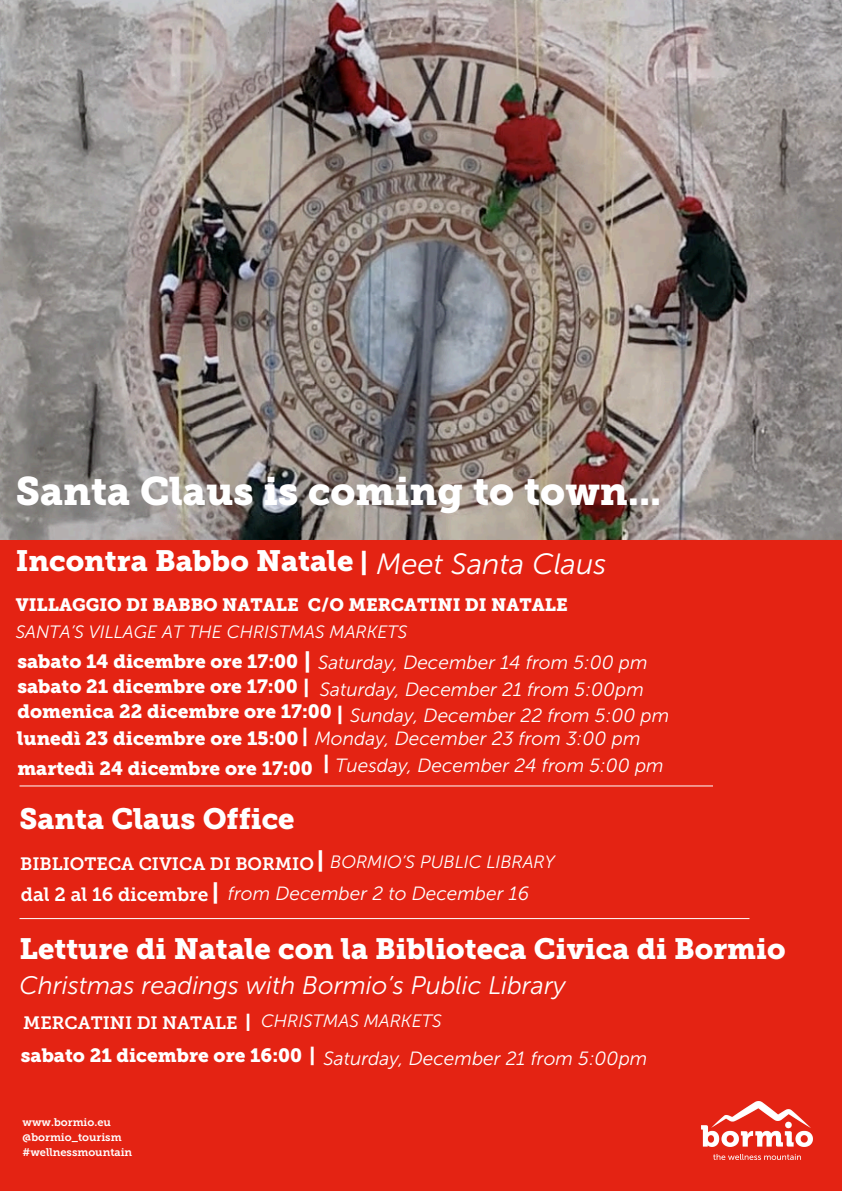
<style>
.page{position:relative;width:842px;height:1191px;background:#fff}
.page>*{position:absolute;margin:0;border:0;box-sizing:border-box;transform-origin:0 0}
.t1{font:39.5px "Museo Slab 900";color:#fff}
.t2{font:29.2px "Museo Slab 900";color:#fff}
.t3{font:italic 29.2px "Museo Sans 300";color:#fff}
.t4{font:italic 25.2px "Museo Sans 300";color:#fff}
.t5{font:25.2px "Museo Slab 900";color:#fff}
.t6{font:22.2px "Museo Slab 900";color:#fff}
.t7{font:italic 19.1px "Museo Sans 300";color:#fff}
.t8{font:19.1px "Museo Slab 900";color:#fff}
.t9{font:19.1px "Museo Slab 700";color:#fff}
.t10{font:italic 17.8px "Museo Sans 300";color:#fff}
.t11{font:17.8px "Museo Slab 700";color:#fff}
.t12{font:17.8px "Museo Slab 900";color:#fff}
.t13{font:11px "Museo Slab 700";color:#fff}
.s1{font-family:"Museo Slab 900";font-style:normal}
.s2{font-family:"Museo Slab 900"}
</style>
<div class="page">
<div style="left:0;top:0;width:842px;height:1190px;background:#e42313"></div>
<hr style="left:20px;top:785px;width:693px;height:1px;background:#fff">
<hr style="left:20px;top:918px;width:729px;height:1px;background:#fff">
<img style="left:702px;top:1101px;width:110px;height:58px">
<img style="left:0;top:0;width:842px;height:539px">
<p class="t1" style="left:16px;top:476px;width:647px">Santa Claus is coming to town...</p>
<h5 class="t2" style="left:16px;top:549px;width:339px">Incontra Babbo Natale</h5>
<h5 class="t5" style="left:360px;top:552px;width:9px">|</h5>
<h5 class="t3" style="left:376px;top:546px;width:231px">Meet Santa Claus</h5>
<p class="t12" style="left:16px;top:597px;width:554px">VILLAGGIO DI BABBO NATALE C/O MERCATINI DI NATALE</p>
<h5 class="t10" style="left:16px;top:621px;width:393px">SANTA’S VILLAGE AT THE CHRISTMAS MARKETS</h5>
<h5 class="t6" style="left:304px;top:652px;width:8px">|</h5>
<h5 class="t8" style="left:17px;top:653px;width:282px">sabato 14 dicembre ore 17:00</h5>
<h5 class="t8" style="left:17px;top:679px;width:293px">sabato 21 dicembre ore 17:00 |</h5>
<p class="t8" style="left:17px;top:703px;width:316px">domenica 22 dicembre ore 17:00</p>
<p class="t8" style="left:17px;top:731px;width:283px">lunedì 23 dicembre ore 15:00</p>
<h2 class="t7" style="left:318px;top:651px;width:331px">Saturday, December 14 from 5:00 pm</h2>
<p class="t7" style="left:320px;top:677px;width:325px">Saturday, December 21 from 5:00pm</p>
<h4 class="t7" style="left:315px;top:727px;width:327px">Monday, December 23 from 3:00 pm</h4>
<h5 class="t7" style="left:335px;top:754px;width:330px">Tuesday, December 24 from 5:00 pm</h5>
<p class="t7" style="left:337px;top:704px;width:334px"><span class="s1">|</span> Sunday, December 22 from 5:00 pm</p>
<h5 class="t8" style="left:302px;top:728px;width:7px">|</h5>
<p class="t8" style="left:324px;top:755px;width:7px">|</p>
<h5 class="t8" style="left:17px;top:760px;width:297px">martedì 24 dicembre ore 17:00</h5>
<h4 class="t2" style="left:20px;top:806px;width:277px">Santa Claus Office</h4>
<h5 class="t6" style="left:317px;top:851px;width:8px">|</h5>
<p class="t10" style="left:330px;top:851px;width:226px">BORMIO’S PUBLIC LIBRARY</p>
<h5 class="t11" style="left:20px;top:856px;width:295px">BIBLIOTECA CIVICA DI BORMIO</h5>
<p class="t6" style="left:212px;top:883px;width:8px">|</p>
<h2 class="t7" style="left:228px;top:881px;width:303px">from December 2 to December 16</h2>
<h4 class="t9" style="left:21px;top:886px;width:189px">dal 2 al 16 dicembre</h4>
<h2 class="t2" style="left:20px;top:936px;width:767px">Letture di Natale con la Biblioteca Civica di Bormio</h2>
<h3 class="t4" style="left:20px;top:969px;width:548px">Christmas readings with Bormio’s Public Library</h3>
<p class="t10" style="left:261px;top:1010px;width:182px">CHRISTMAS MARKETS</p>
<h4 class="t8" style="left:21px;top:1047px;width:296px">sabato 21 dicembre ore 16:00 |</h4>
<p class="t7" style="left:324px;top:1046px;width:325px">Saturday, December 21 from 5:00pm</p>
<p class="t11" style="left:23px;top:1015px;width:229px">MERCATINI DI NATALE <span class="s2">|</span></p>
<p class="t13" style="left:23px;top:1117px;width:90px">www.bormio.eu</p>
<h1 class="t13" style="left:23px;top:1132px;width:101px">@bormio_tourism</h1>
<h2 class="t13" style="left:23px;top:1147px;width:111px">#wellnessmountain</h2>
</div>
